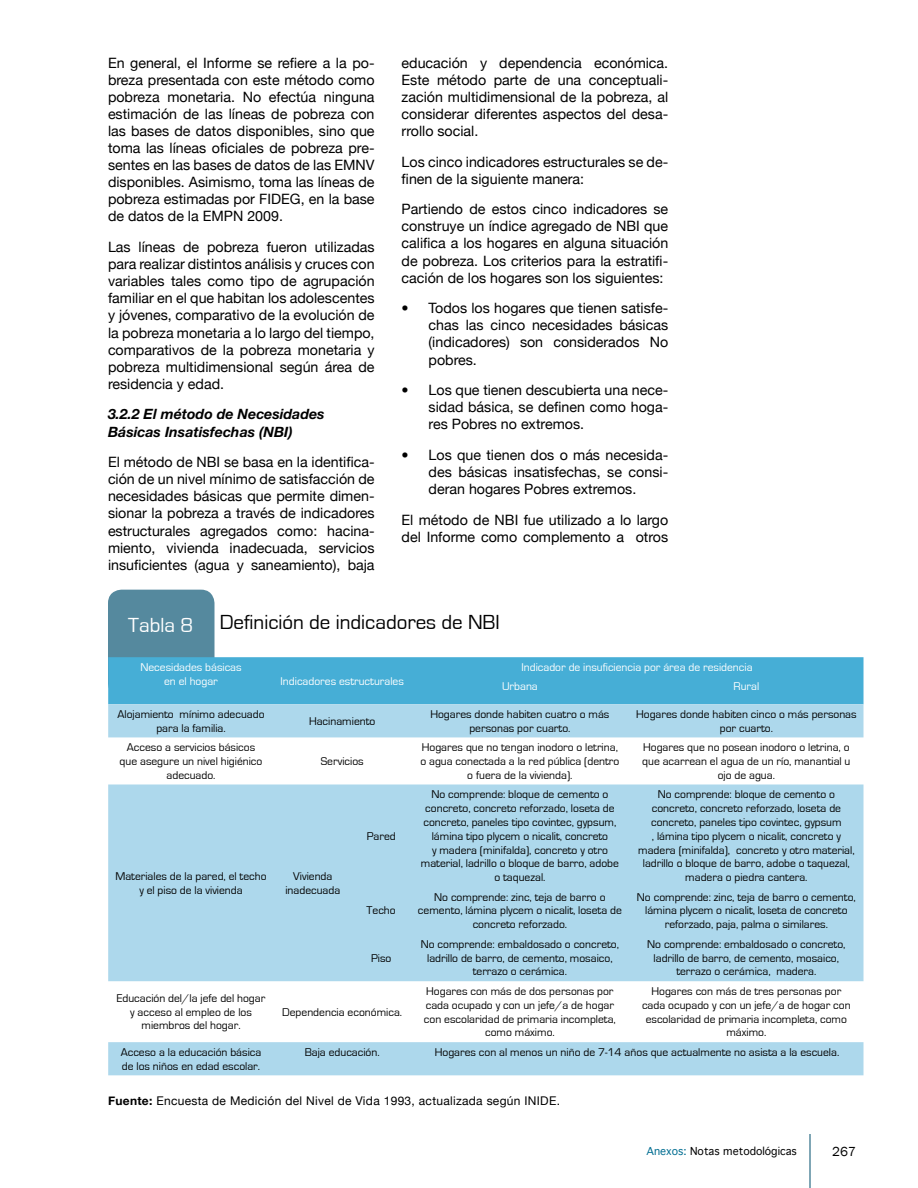
<style>
.page{position:relative;width:918px;height:1188px;background:#fff}
.page>*{position:absolute;margin:0;border:0;box-sizing:border-box;transform-origin:0 0}
.t1{font:21px "Eurostile";color:#000}
.t2{font:21px "Eurostile";color:#fff}
.t3{font:14.25px/17.1px "Helvetica Neue";color:#000;text-align:justify}
.t4{font:italic 700 14.25px/17.1px "Helvetica Neue";color:#000}
.t5{font:13.5px "Franklin Gothic";color:#000}
.t6{font:12px "Helvetica Neue";letter-spacing:.025em;color:#000}
.t7{font:11.55px/14px "Eurostile";color:#000;text-align:center}
.t8{font:11.55px/14px "Eurostile";color:#fff;text-align:center}
.t9{font:10.5px "Geneva";color:#000}
.s1{font-weight:700}
.s2{color:#006d91}
</style>
<div class="page">
<hr style="left:809px;top:1134px;width:2px;height:54px;background:#55899e">
<div style="left:108px;top:590px;width:106px;height:107px;background:#55899e;border-radius:14px"></div>
<div style="left:108px;top:657px;width:756px;height:47px;background:#46aed6"></div>
<svg style="left:108px;top:704px;width:756px;height:371px;fill:#add8ec"></svg>
<p class="t3" style="left:108px;top:54px;width:268px">En general, el Informe se refiere a la po&shy;breza presentada con este método como pobreza monetaria. No efectúa ninguna estimación de las líneas de pobreza con las bases de datos disponibles, sino que toma las líneas oficiales de pobreza pre&shy;sentes en las bases de datos de las EMNV disponibles. Asimismo, toma las líneas de pobreza estimadas por FIDEG, en la base de datos de la EMPN 2009.</p>
<p class="t3" style="left:108px;top:238px;width:268px">Las líneas de pobreza fueron utilizadas para realizar distintos análisis y cruces con variables tales como tipo de agrupación familiar en el que habitan los adolescentes y jóvenes, comparativo de la evolución de la pobreza monetaria a lo largo del tiempo, comparativos de la pobreza monetaria y pobreza multidimensional según área de residencia y edad.</p>
<p class="t4" style="left:108px;top:406px;width:218px">3.2.2 El método de Necesidades<br>Básicas Insatisfechas (NBI)</p>
<p class="t3" style="left:108px;top:453px;width:268px">El método de NBI se basa en la identifica&shy;ción de un nivel mínimo de satisfacción de necesidades básicas que permite dimen&shy;sionar la pobreza a través de indicadores estructurales agregados como: hacina&shy;miento, vivienda inadecuada, servicios insuficientes (agua y saneamiento), baja</p>
<p class="t3" style="left:402px;top:54px;width:268px">educación y dependencia económica.<br>Este método parte de una conceptuali&shy;zación multidimensional de la pobreza, al considerar diferentes aspectos del desa&shy;rrollo social.</p>
<p class="t3" style="left:402px;top:153px;width:268px">Los cinco indicadores estructurales se de&shy;finen de la siguiente manera:</p>
<p class="t3" style="left:402px;top:200px;width:268px">Partiendo de estos cinco indicadores se construye un índice agregado de NBI que califica a los hogares en alguna situación de pobreza. Los criterios para la estratifi&shy;cación de los hogares son los siguientes:</p>
<p class="t3" style="left:429px;top:299px;width:241px;text-indent:-27px">• Todos los hogares que tienen satisfe&shy;chas las cinco necesidades básicas (indicadores) son considerados No pobres.</p>
<p class="t3" style="left:429px;top:381px;width:241px;text-indent:-27px">• Los que tienen descubierta una nece&shy;sidad básica, se definen como hoga&shy;res Pobres no extremos.</p>
<p class="t3" style="left:429px;top:446px;width:241px;text-indent:-27px">• Los que tienen dos o más necesida&shy;des básicas insatisfechas, se consi&shy;deran hogares Pobres extremos.</p>
<p class="t3" style="left:402px;top:511px;width:268px">El método de NBI fue utilizado a lo largo del Informe como complemento a otros</p>
<h1 class="t2" style="left:128px;top:614px;width:67px">Tabla 8</h1>
<h1 class="t1" style="left:220px;top:611px;width:282px">Definición de indicadores de NBI</h1>
<p class="t8" style="left:140px;top:660px;width:103px">Necesidades básicas en el hogar</p>
<p class="t8" style="left:502px;top:657px;width:252px;line-height:19.4px;text-align:left;text-indent:19px">Indicador de insuficiencia por área de residencia<br>Urbana</p>
<p class="t8" style="left:281px;top:674px;width:125px">Indicadores estructurales</p>
<p class="t8" style="left:734px;top:679px;width:27px">Rural</p>
<p class="t7" style="left:118px;top:707px;width:148px">Alojamiento mínimo adecuado para la familia.</p>
<p class="t7" style="left:309px;top:714px;width:68px">Hacinamiento</p>
<p class="t7" style="left:430px;top:707px;width:181px">Hogares donde habiten cuatro o más personas por cuarto.</p>
<p class="t7" style="left:636px;top:707px;width:222px">Hogares donde habiten cinco o más personas por cuarto.</p>
<p class="t7" style="left:120px;top:740px;width:144px">Acceso a servicios básicos que asegure un nivel higiénico adecuado.</p>
<p class="t7" style="left:420px;top:740px;width:200px">Hogares que no tengan inodoro o letrina, o agua conectada a la red pública (dentro o fuera de la vivienda).</p>
<p class="t7" style="left:642px;top:740px;width:210px">Hogares que no posean inodoro o letrina, o que acarrean el agua de un río, manantial u ojo de agua.</p>
<p class="t7" style="left:321px;top:754px;width:44px">Servicios</p>
<p class="t7" style="left:115px;top:869px;width:153px">Materiales de la pared, el techo y el piso de la vivienda</p>
<p class="t7" style="left:285px;top:869px;width:56px">Vivienda inadecuada</p>
<p class="t7" style="left:367px;top:829px;width:31px">Pared</p>
<p class="t7" style="left:367px;top:904px;width:31px">Techo</p>
<p class="t7" style="left:371px;top:951px;width:22px">Piso</p>
<p class="t7" style="left:117px;top:991px;width:150px">Educación del/la jefe del hogar y acceso al empleo de los miembros del hogar.</p>
<p class="t7" style="left:282px;top:1005px;width:121px">Dependencia económica.</p>
<p class="t7" style="left:421px;top:787px;width:200px">No comprende: bloque de cemento o concreto, concreto reforzado, loseta de concreto, paneles tipo covintec, gypsum, lámina tipo plycem o nicalit, concreto<br>y madera (minifalda), concreto y otro material, ladrillo o bloque de barro, adobe o taquezal.</p>
<p class="t7" style="left:638px;top:787px;width:218px">No comprende: bloque de cemento o concreto, concreto reforzado, loseta de concreto, paneles tipo covintec, gypsum<br>, lámina tipo plycem o nicalit, concreto y madera (minifalda), concreto y otro material, ladrillo o bloque de barro, adobe o taquezal, madera o piedra cantera.</p>
<p class="t7" style="left:418px;top:890px;width:205px">No comprende: zinc, teja de barro o cemento, lámina plycem o nicalit, loseta de concreto reforzado.</p>
<p class="t7" style="left:637px;top:890px;width:220px">No comprende: zinc, teja de barro o cemento, lámina plycem o nicalit, loseta de concreto reforzado, paja, palma o similares.</p>
<p class="t7" style="left:421px;top:937px;width:200px">No comprende: embaldosado o concreto, ladrillo de barro, de cemento, mosaico, terrazo o cerámica.</p>
<p class="t7" style="left:647px;top:937px;width:200px">No comprende: embaldosado o concreto, ladrillo de barro, de cemento, mosaico, terrazo o cerámica, madera.</p>
<p class="t7" style="left:424px;top:984px;width:193px">Hogares con más de dos personas por cada ocupado y con un jefe/a de hogar con escolaridad de primaria incompleta, como máximo.</p>
<p class="t7" style="left:642px;top:984px;width:210px">Hogares con más de tres personas por cada ocupado y con un jefe/a de hogar con escolaridad de primaria incompleta, como máximo.</p>
<p class="t7" style="left:121px;top:1045px;width:142px;text-align:left">Acceso a la educación básica de los niños en edad escolar.</p>
<p class="t7" style="left:305px;top:1045px;width:76px">Baja educación.</p>
<p class="t7" style="left:435px;top:1045px;width:406px">Hogares con al menos un niño de 7-14 años que actualmente no asista a la escuela.</p>
<p class="t6" style="left:108px;top:1094px;width:454px"><span class="s1">Fuente:</span> Encuesta de Medición del Nivel de Vida 1993, actualizada según INIDE.</p>
<p class="t9" style="left:646px;top:1142px;width:152px"><span class="s2">Anexos:</span> Notas metodológicas</p>
<p class="t5" style="left:832px;top:1144px;width:25px">267</p>
</div>
